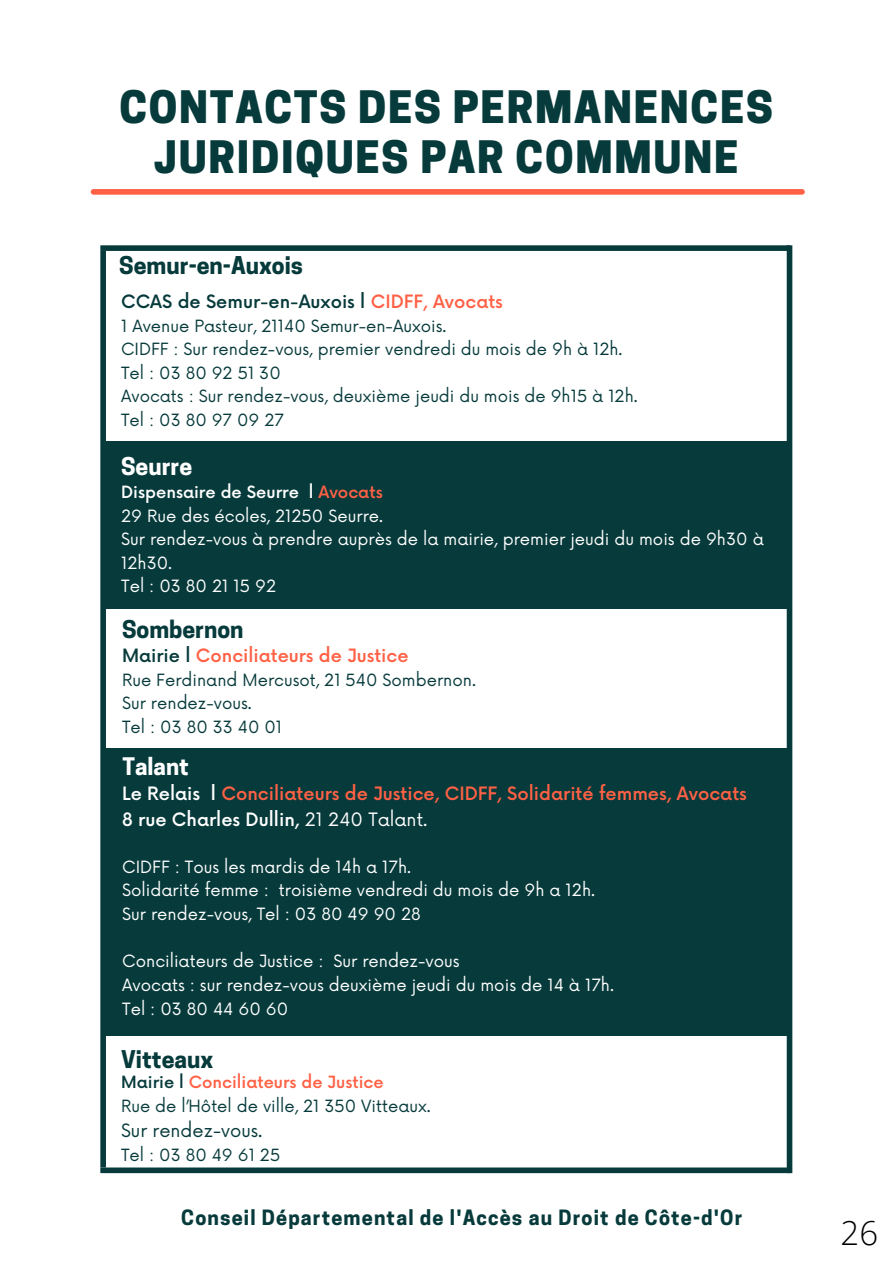
<style>
.page{position:relative;width:893px;height:1264px;background:#fff}
.page>*{position:absolute;margin:0;border:0;box-sizing:border-box;transform-origin:0 0}
.t1{font:800 42px/49.5px "Cooper Hewitt";letter-spacing:.04em;color:#073a3b;text-align:center}
.t2{font:300 33px "Open Sans";color:#000}
.t3{font:700 22.95px "Cooper Hewitt";color:#073a3b}
.t4{font:700 22.95px "Cooper Hewitt";color:#fff}
.t5{font:700 22.65px "Cooper Hewitt";color:#fff}
.t6{font:700 19.8px "Cooper Hewitt";letter-spacing:.06em;color:#073a3b}
.t7{font:500 18px "Now";color:#ff6145}
.t8{font:500 18px "Now";color:#fff}
.t9{font:500 17.85px "Now";color:#073a3b}
.t10{font:500 17.85px "Now";color:#ff6145}
.t11{font:17.85px "Now";color:#073a3b}
.t12{font:16.5px/23.5px "Now";color:#fff}
.t13{font:500 16.5px "Now";color:#fff}
.t14{font:16.35px "Now";color:#073a3b}
.t15{font:500 16.35px "Now";color:#ff6145}
.s1{color:#ff6145}
.s2{color:#073a3b}
.s3{color:#fff}
.s4{font-weight:400}
</style>
<div class="page">
<div style="left:93px;top:189px;width:709px;height:6px;background:#ff6145"></div>
<div style="left:103px;top:747px;width:686px;height:288px;background:#073a3b"></div>
<div style="left:100px;top:251px;width:6px;height:916px;background:#073a3b"></div>
<div style="left:786px;top:245px;width:6px;height:928px;background:#073a3b"></div>
<div style="left:100px;top:1167px;width:690px;height:6px;background:#073a3b"></div>
<div style="left:102px;top:441px;width:689px;height:167px;background:#073a3b"></div>
<div style="left:100px;top:245px;width:689px;height:6px;background:#073a3b"></div>
<p class="t1" style="left:119px;top:88px;width:655px">CONTACTS DES PERMANENCES<br>JURIDIQUES PAR COMMUNE</p>
<p class="t3" style="left:119px;top:257px;width:185px">Semur-en-Auxois</p>
<p class="t9" style="left:121px;top:292px;width:383px">CCAS de Semur-en-Auxois l <span class="s1">CIDFF, Avocats</span></p>
<p class="t14" style="left:121px;top:316px;width:327px">1 Avenue Pasteur, 21140 Semur-en-Auxois.</p>
<p class="t14" style="left:121px;top:340px;width:503px">CIDFF : Sur rendez-vous, premier vendredi du mois de 9h à 12h.</p>
<p class="t14" style="left:121px;top:364px;width:161px">Tel : 03 80 92 51 30</p>
<p class="t14" style="left:121px;top:387px;width:518px">Avocats : Sur rendez-vous, deuxième jeudi du mois de 9h15 à 12h.</p>
<p class="t14" style="left:121px;top:411px;width:164px">Tel : 03 80 97 09 27</p>
<p class="t4" style="left:121px;top:457px;width:73px">Seurre</p>
<p class="t13" style="left:121px;top:483px;width:263px">Dispensaire de Seurre l <span class="s1">Avocats</span></p>
<p class="t12" style="left:121px;top:504px;width:263px">29 Rue des écoles, 21250 Seurre.</p>
<p class="t12" style="left:121px;top:528px;width:644px">Sur rendez-vous à prendre auprès de la mairie, premier jeudi du mois de 9h30 à<br>12h30.</p>
<p class="t12" style="left:121px;top:575px;width:156px">Tel : 03 80 21 15 92</p>
<p class="t3" style="left:122px;top:620px;width:123px">Sombernon</p>
<p class="t10" style="left:122px;top:646px;width:288px"><span class="s2">Mairie l</span> Conciliateurs de Justice</p>
<p class="t14" style="left:122px;top:670px;width:355px">Rue Ferdinand Mercusot, 21 540 Sombernon.</p>
<p class="t14" style="left:122px;top:694px;width:131px">Sur rendez-vous.</p>
<p class="t14" style="left:122px;top:718px;width:161px">Tel : 03 80 33 40 01</p>
<p class="t5" style="left:122px;top:758px;width:68px">Talant</p>
<p class="t7" style="left:122px;top:783px;width:626px"><span class="s3">Le Relais l</span> Conciliateurs de Justice, CIDFF, Solidarité femmes, Avocats</p>
<p class="t8" style="left:122px;top:809px;width:307px">8 rue Charles Dullin, <span class="s4">21 240 Talant.</span></p>
<p class="t12" style="left:122px;top:856px;width:290px">CIDFF : Tous les mardis de 14h a 17h.</p>
<p class="t12" style="left:122px;top:879px;width:474px">Solidarité femme : troisième vendredi du mois de 9h a 12h.</p>
<p class="t12" style="left:122px;top:903px;width:300px">Sur rendez-vous, Tel : 03 80 49 90 28</p>
<p class="t12" style="left:122px;top:950px;width:339px">Conciliateurs de Justice : Sur rendez-vous</p>
<p class="t12" style="left:122px;top:974px;width:493px">Avocats : sur rendez-vous deuxième jeudi du mois de 14 à 17h.</p>
<p class="t12" style="left:122px;top:997px;width:167px">Tel : 03 80 44 60 60</p>
<p class="t3" style="left:121px;top:1051px;width:94px">Vitteaux</p>
<p class="t15" style="left:121px;top:1073px;width:264px"><span class="s2">Mairie l</span> Conciliateurs de Justice</p>
<p class="t14" style="left:121px;top:1096px;width:311px">Rue de l’Hôtel de ville, 21 350 Vitteaux.</p>
<p class="t11" style="left:121px;top:1120px;width:143px">Sur rendez-vous.</p>
<p class="t14" style="left:121px;top:1145px;width:161px">Tel : 03 80 49 61 25</p>
<p class="t6" style="left:181px;top:1210px;width:562px">Conseil Départemental de l'Accès au Droit de Côte-d'Or</p>
<p class="t2" style="left:840px;top:1209px;width:39px">26</p>
</div>
